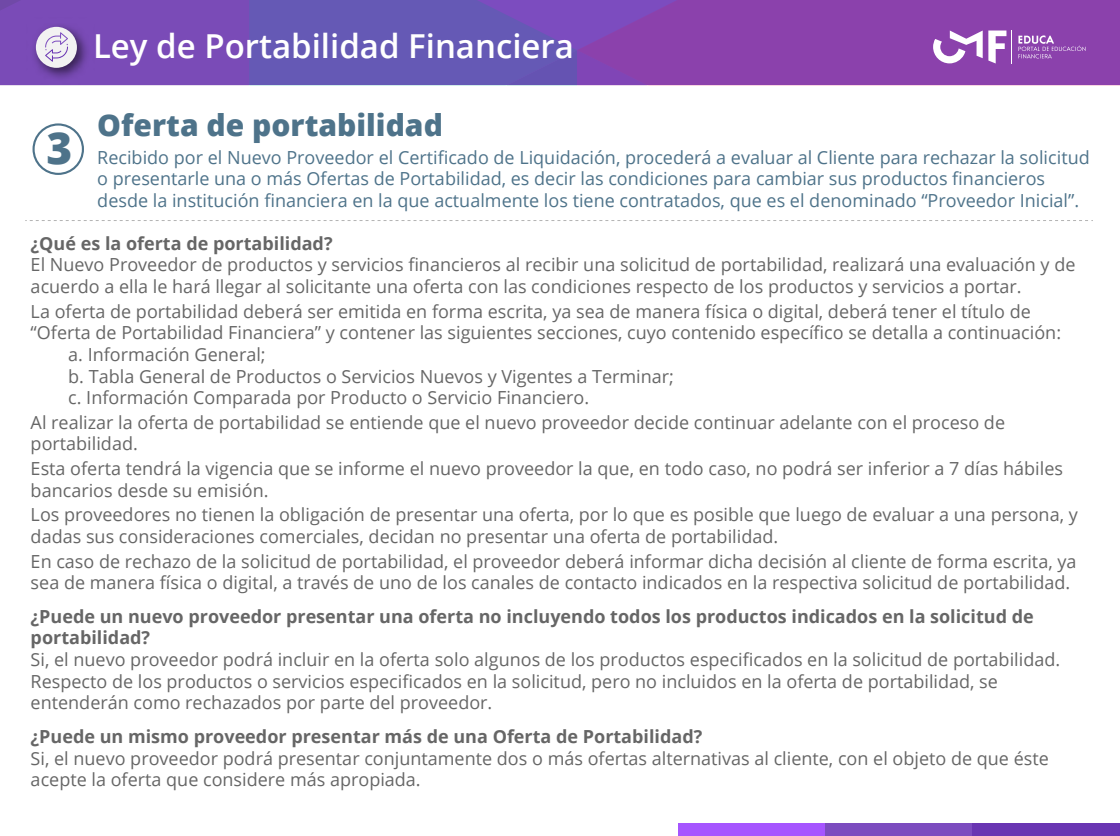
<style>
.page{position:relative;width:1120px;height:836px;background:#fff}
.page>*{position:absolute;margin:0;border:0;box-sizing:border-box;transform-origin:0 0}
.t1{font:800 44.1px "Open Sans";color:#4e738a}
.t2{font:600 33px "Open Sans";color:#fff}
.t3{font:800 30px "Open Sans";color:#4e738a}
.t4{font:18px/21.6px "Open Sans";color:#666}
.t5{font:18px/21.6px "Open Sans";color:#4e738a}
.t6{font:700 18px/21.6px "Open Sans";color:#666}
</style>
<div class="page">
<div style="left:905px;top:0;width:215px;height:85px;background:#8b41ac"></div>
<svg style="left:0;top:0;width:905px;height:85px;background:#7a4eb3"></svg>
<div style="left:33px;top:123px;width:51px;height:52px;border:2px solid #4e738a;border-radius:50%"></div>
<hr style="left:1011px;top:30px;width:1px;height:33px;background:#fff">
<svg style="left:933px;top:30px;width:49px;height:33px"></svg>
<svg style="left:1018px;top:35px;width:67px;height:23px;background:#9d5fb9"></svg>
<svg style="left:988px;top:30px;width:18px;height:33px"></svg>
<svg style="left:25px;top:220px;width:1068px;height:1px"></svg>
<div style="left:679px;top:823px;width:147px;height:12px;background:#a655ff"></div>
<div style="left:825px;top:823px;width:148px;height:12px;background:#7c4cbf"></div>
<div style="left:972px;top:823px;width:148px;height:12px;background:#6935b2"></div>
<h2 class="t2" style="left:93px;top:23px;width:482px">Ley de Portabilidad Financiera</h2>
<h3 class="t3" style="left:97px;top:102px;width:347px">Oferta de portabilidad</h3>
<p class="t5" style="left:97px;top:146px;width:994px">Recibido por el Nuevo Proveedor el Certificado de Liquidación, procederá a evaluar al Cliente para rechazar la solicitud o presentarle una o más Ofertas de Portabilidad, es decir las condiciones para cambiar sus productos financieros desde la institución financiera en la que actualmente los tiene contratados, que es el denominado “Proveedor Inicial”.</p>
<p class="t6" style="left:31px;top:232px;width:303px">¿Qué es la oferta de portabilidad?</p>
<p class="t4" style="left:31px;top:253px;width:1046px">El Nuevo Proveedor de productos y servicios financieros al recibir una solicitud de portabilidad, realizará una evaluación y de acuerdo a ella le hará llegar al solicitante una oferta con las condiciones respecto de los productos y servicios a portar.</p>
<p class="t4" style="left:31px;top:300px;width:1001px">La oferta de portabilidad deberá ser emitida en forma escrita, ya sea de manera física o digital, deberá tener el título de</p>
<p class="t4" style="left:31px;top:321px;width:1032px">“Oferta de Portabilidad Financiera” y contener las siguientes secciones, cuyo contenido específico se detalla a continuación:</p>
<p class="t4" style="left:68px;top:343px;width:199px">a. Información General;</p>
<p class="t4" style="left:68px;top:364px;width:607px">b. Tabla General de Productos o Servicios Nuevos y Vigentes a Terminar;</p>
<p class="t4" style="left:68px;top:386px;width:522px">c. Información Comparada por Producto o Servicio Financiero.</p>
<p class="t4" style="left:31px;top:411px;width:976px">Al realizar la oferta de portabilidad se entiende que el nuevo proveedor decide continuar adelante con el proceso de portabilidad.</p>
<p class="t4" style="left:31px;top:457px;width:1034px">Esta oferta tendrá la vigencia que se informe el nuevo proveedor la que, en todo caso, no podrá ser inferior a 7 días hábiles bancarios desde su emisión.</p>
<p class="t4" style="left:31px;top:503px;width:1048px">Los proveedores no tienen la obligación de presentar una oferta, por lo que es posible que luego de evaluar a una persona, y dadas sus consideraciones comerciales, decidan no presentar una oferta de portabilidad.</p>
<p class="t4" style="left:31px;top:549px;width:1047px">En caso de rechazo de la solicitud de portabilidad, el proveedor deberá informar dicha decisión al cliente de forma escrita, ya sea de manera física o digital, a través de uno de los canales de contacto indicados en la respectiva solicitud de portabilidad.</p>
<p class="t6" style="left:31px;top:604px;width:1004px">¿Puede un nuevo proveedor presentar una oferta no incluyendo todos los productos indicados en la solicitud de portabilidad?</p>
<p class="t4" style="left:31px;top:648px;width:1031px">Si, el nuevo proveedor podrá incluir en la oferta solo algunos de los productos especificados en la solicitud de portabilidad.<br>Respecto de los productos o servicios especificados en la solicitud, pero no incluidos en la oferta de portabilidad, se entenderán como rechazados por parte del proveedor.</p>
<p class="t6" style="left:31px;top:724px;width:673px">¿Puede un mismo proveedor presentar más de una Oferta de Portabilidad?</p>
<p class="t4" style="left:31px;top:746px;width:1019px">Si, el nuevo proveedor podrá presentar conjuntamente dos o más ofertas alternativas al cliente, con el objeto de que éste acepte la oferta que considere más apropiada.</p>
<h1 class="t1" style="left:47px;top:115px;width:27px">3</h1>
</div>
